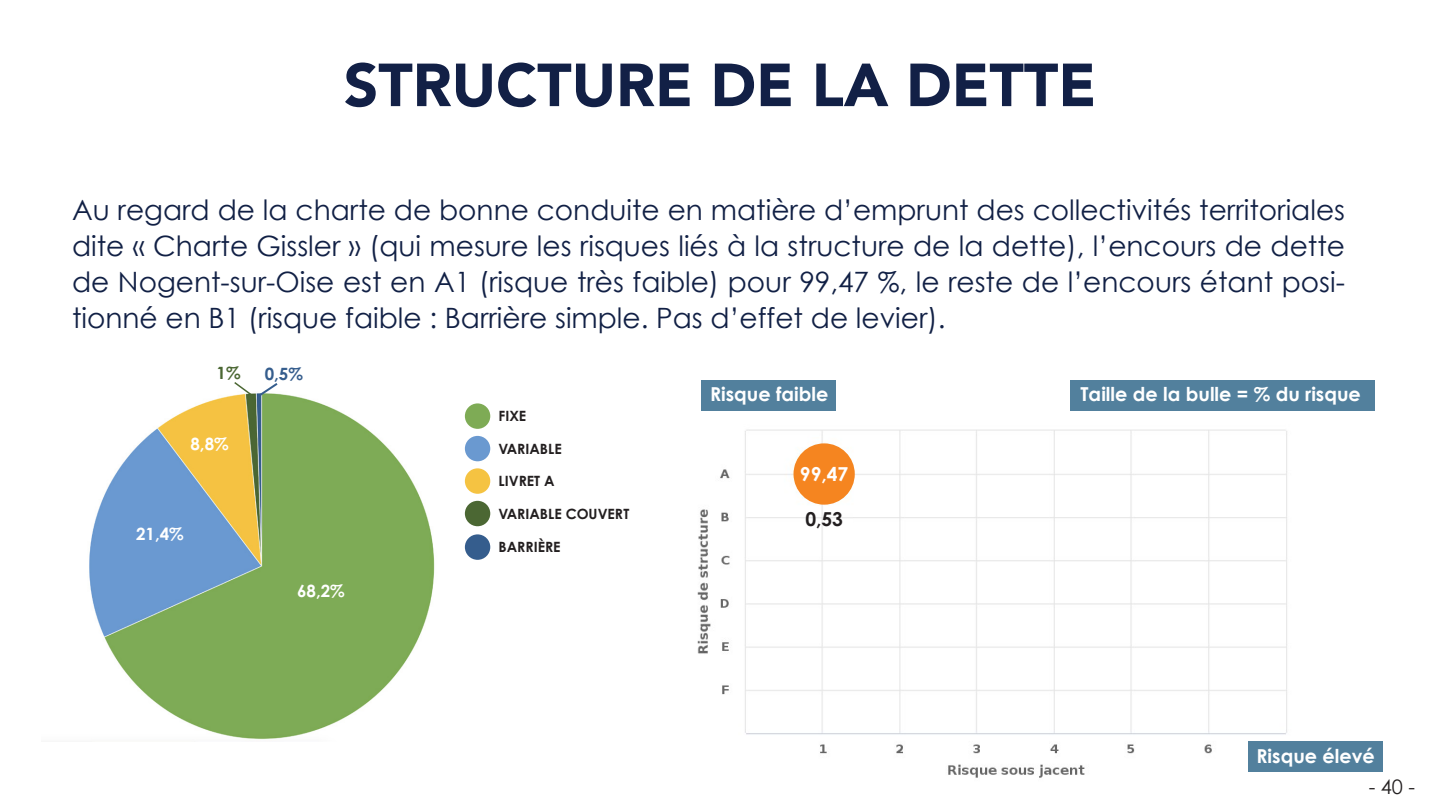
<style>
.page{position:relative;width:1440px;height:811px;background:#fff}
.page>*{position:absolute;margin:0;border:0;box-sizing:border-box;transform-origin:0 0}
.t1{font:900 60px "Avenir";color:#122046}
.t2{font:28px/36px "Century Gothic";color:#112045;text-align:justify}
.t3{font:20px "Century Gothic";color:#231f20}
.t4{font:700 19.2px "Century Gothic";color:#fff}
.t5{font:700 19.2px "Century Gothic";color:#231f20}
.t6{font:700 17px "Century Gothic Pro";color:#fff}
.t7{font:700 17px "Century Gothic Pro";color:#355d8d}
.t8{font:700 17px "Century Gothic Pro";color:#4b6733}
.t9{font:700 14.2px "Century Gothic Pro";color:#231f20}
</style>
<div class="page">
<img style="left:89px;top:394px;width:346px;height:346px">
<img style="left:697px;top:380px;width:642px;height:398px">
<div style="left:702px;top:379px;width:134px;height:31px;background:#52809d"></div>
<div style="left:1070px;top:379px;width:305px;height:31px;background:#52809d"></div>
<div style="left:1248px;top:741px;width:134px;height:30px;background:#52809d"></div>
<div style="left:465px;top:403px;width:25px;height:25px;background:#7eab55;border-radius:50%"></div>
<div style="left:465px;top:500px;width:25px;height:26px;background:#4b6733;border-radius:50%"></div>
<div style="left:465px;top:468px;width:25px;height:25px;background:#f5c342;border-radius:50%"></div>
<div style="left:465px;top:435px;width:25px;height:26px;background:#6a99d0;border-radius:50%"></div>
<div style="left:465px;top:534px;width:25px;height:25px;background:#355d8d;border-radius:50%"></div>
<svg style="left:233px;top:382px;width:47px;height:16px"></svg>
<div style="left:794px;top:443px;width:61px;height:61px;background:#f58520;border-radius:50%"></div>
<img style="left:801px;top:506px;width:51px;height:24px">
<p class="t1" style="left:344px;top:34px;width:754px">STRUCTURE DE LA DETTE</p>
<p class="t2" style="left:72px;top:191px;width:1275px">Au regard de la charte de bonne conduite en matière d’emprunt des collectivités territoriales dite « Charte Gissler » (qui mesure les risques liés à la structure de la dette), l’encours de dette de Nogent-sur-Oise est en A1 (risque très faible) pour 99,47 %, le reste de l’encours étant posi&shy;tionné en B1 (risque faible : Barrière simple. Pas d’effet de levier).</p>
<p class="t8" style="left:217px;top:362px;width:26px">1%</p>
<p class="t7" style="left:265px;top:363px;width:40px">0,5%</p>
<p class="t6" style="left:190px;top:433px;width:40px">8,8%</p>
<p class="t6" style="left:136px;top:522px;width:49px">21,4%</p>
<p class="t6" style="left:297px;top:580px;width:49px">68,2%</p>
<p class="t9" style="left:499px;top:407px;width:29px">FIXE</p>
<p class="t9" style="left:499px;top:439px;width:65px">VARIABLE</p>
<p class="t9" style="left:499px;top:472px;width:58px">LIVRET A</p>
<p class="t9" style="left:499px;top:504px;width:132px">VARIABLE COUVERT</p>
<p class="t9" style="left:499px;top:538px;width:64px">BARRIÈRE</p>
<p class="t4" style="left:710px;top:379px;width:120px">Risque faible</p>
<p class="t4" style="left:800px;top:459px;width:50px">99,47</p>
<p class="t5" style="left:805px;top:504px;width:39px">0,53</p>
<p class="t4" style="left:1081px;top:379px;width:282px">Taille de la bulle = % du risque</p>
<p class="t4" style="left:1256px;top:741px;width:120px">Risque élevé</p>
<p class="t3" style="left:1369px;top:772px;width:48px">- 40 -</p>
</div>
